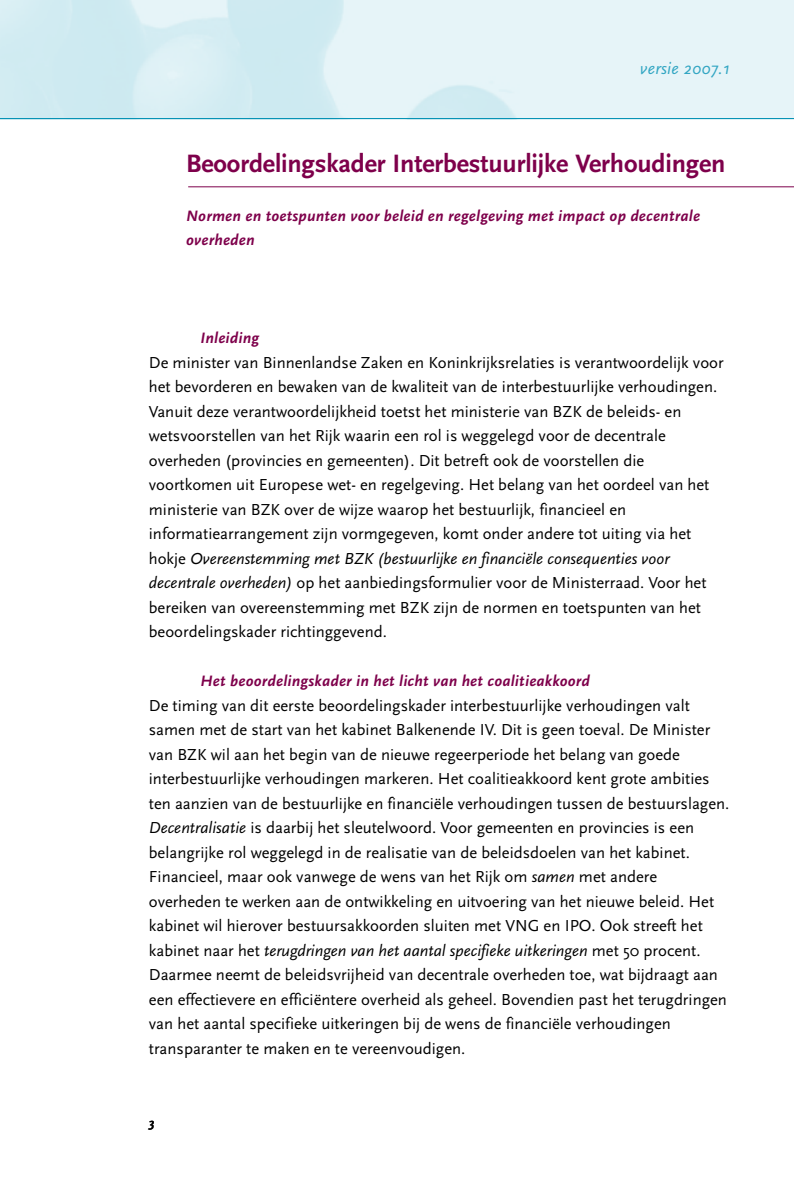
<style>
.page{position:relative;width:794px;height:1191px;background:#fff}
.page>*{position:absolute;margin:0;border:0;box-sizing:border-box;transform-origin:0 0}
.t1{font:700 26.25px "Scala Sans";letter-spacing:-.005em;color:#7e004b}
.t2{font:italic 17.5px "Scala Sans";letter-spacing:.015em;color:#33a6c3}
.t3{font:16.62px/24.5px "Scala Sans";color:#000}
.t4{font:italic 700 15.75px/24.5px "Scala Sans";letter-spacing:.015em;color:#7e004b}
.t5{font:italic 700 13.12px "Scala Sans";color:#000}
.s1{font-style:italic}
</style>
<div class="page">
<hr style="left:188px;top:186px;width:606px;height:1px;background:#7e004b">
<hr style="left:0;top:118px;width:794px;height:1px;background:#0090b3">
<p class="t2" style="left:640px;top:62px;width:91px">versie 2007.1</p>
<h1 class="t1" style="left:186px;top:154px;width:541px">Beoordelingskader Interbestuurlijke Verhoudingen</h1>
<p class="t4" style="left:186px;top:205px;width:515px">Normen en toetspunten voor beleid en regelgeving met impact op decentrale overheden</p>
<p class="t4" style="left:200px;top:327px;width:60px">Inleiding</p>
<p class="t3" style="left:149px;top:352px;width:576px">De minister van Binnenlandse Zaken en Koninkrijksrelaties is verantwoordelijk voor het bevorderen en bewaken van de kwaliteit van de interbestuurlijke verhoudingen.<br>Vanuit deze verantwoordelijkheid toetst het ministerie van BZK de beleids- en wetsvoorstellen van het Rijk waarin een rol is weggelegd voor de decentrale overheden (provincies en gemeenten). Dit betreft ook de voorstellen die voortkomen uit Europese wet- en regelgeving. Het belang van het oordeel van het ministerie van BZK over de wijze waarop het bestuurlijk, financieel en informatiearrangement zijn vormgegeven, komt onder andere tot uiting via het hokje <span class="s1">Overeenstemming met BZK (bestuurlijke en financiële consequenties voor decentrale overheden)</span> op het aanbiedingsformulier voor de Ministerraad. Voor het bereiken van overeenstemming met BZK zijn de normen en toetspunten van het beoordelingskader richtinggevend.</p>
<p class="t4" style="left:200px;top:670px;width:391px">Het beoordelingskader in het licht van het coalitieakkoord</p>
<p class="t3" style="left:149px;top:695px;width:582px">De timing van dit eerste beoordelingskader interbestuurlijke verhoudingen valt samen met de start van het kabinet Balkenende IV. Dit is geen toeval. De Minister van BZK wil aan het begin van de nieuwe regeerperiode het belang van goede interbestuurlijke verhoudingen markeren. Het coalitieakkoord kent grote ambities ten aanzien van de bestuurlijke en financiële verhoudingen tussen de bestuurslagen.<br><span class="s1">Decentralisatie</span> is daarbij het sleutelwoord. Voor gemeenten en provincies is een belangrijke rol weggelegd in de realisatie van de beleidsdoelen van het kabinet.<br>Financieel, maar ook vanwege de wens van het Rijk om <span class="s1">samen</span> met andere overheden te werken aan de ontwikkeling en uitvoering van het nieuwe beleid. Het kabinet wil hierover bestuursakkoorden sluiten met VNG en IPO. Ook streeft het kabinet naar het <span class="s1">terugdringen van het aantal specifieke uitkeringen</span> met 50 procent.<br>Daarmee neemt de beleidsvrijheid van decentrale overheden toe, wat bijdraagt aan een effectievere en efficiëntere overheid als geheel. Bovendien past het terugdringen van het aantal specifieke uitkeringen bij de wens de financiële verhoudingen transparanter te maken en te vereenvoudigen.</p>
<p class="t5" style="left:149px;top:1118px;width:7px">3</p>
</div>
